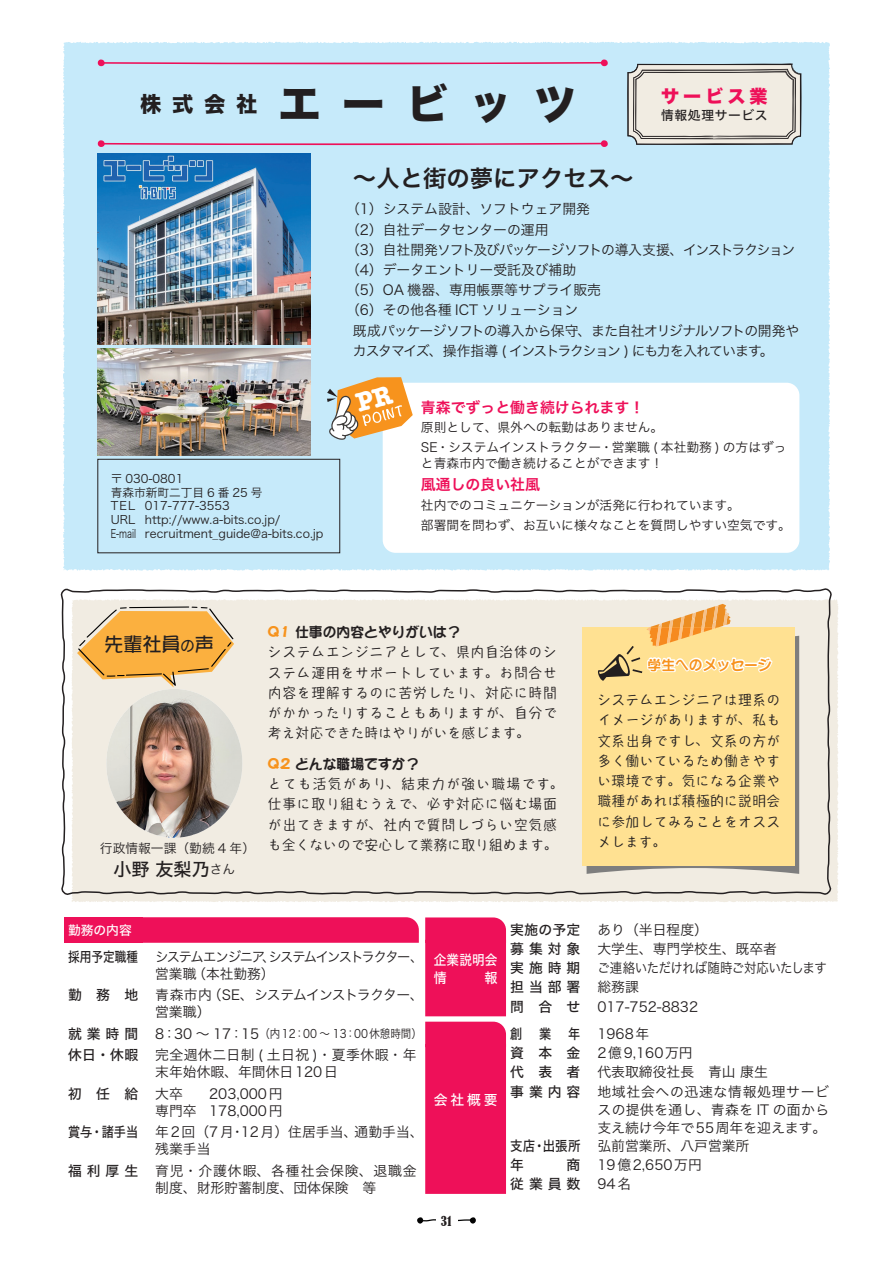
<style>
.page{position:relative;width:893px;height:1263px;background:#fff}
.page>*{position:absolute;margin:0;border:0;box-sizing:border-box;transform-origin:0 0}
.t1{font:42.45px "Hiragino Sans W8";letter-spacing:.5em;color:#231f20}
.t2{font:23.4px "Hiragino Sans W6";color:#231f20}
.t3{font:19.05px "DFPOP1 W5 MP RKSJ H";color:#231f20}
.t4{font:18px "Hiragino Sans W5";color:#231f20}
.t5{font:18px "Hiragino Sans W8";letter-spacing:.22em;color:#ee1059}
.t6{font:14.85px "Hiragino Sans W6";color:#ee1059}
.t7{font:13.8px/17px "Hiragino Sans W3";color:#231f20}
.t8{font:13.8px/20.2px "DFP Hannotate W5 JPM";letter-spacing:.02em;color:#231f20;text-align:justify}
.t9{font:13.8px/20.2px "DFP Hannotate W5 JPM";letter-spacing:.05em;color:#231f20}
.t10{font:13.8px/17px "Hiragino Sans W3";letter-spacing:.065em;color:#231f20}
.t11{font:13.8px/17px "Hiragino Sans W3";letter-spacing:-.1em;color:#231f20;scale:.96 1}
.t12{font:13.8px/17px "Hiragino Sans W3";letter-spacing:.035em;color:#231f20}
.t13{font:13.8px "Hiragino Sans W3";letter-spacing:-.08em;color:#231f20}
.t14{font:13.8px "Hiragino Sans W3";letter-spacing:-.055em;color:#231f20}
.t15{font:13.8px "Hiragino Sans W3";letter-spacing:-.085em;color:#231f20}
.t16{font:13.8px/17px "Hiragino Sans W3";letter-spacing:-.045em;color:#231f20}
.t17{font:13.8px "DFPOP1 W9 MP RKSJ H";color:#231f20}
.t18{font:13.8px "Hiragino Sans W5";letter-spacing:.36em;color:#231f20}
.t19{font:13.8px "Hiragino Sans W3";letter-spacing:.05em;color:#231f20}
.t20{font:13.8px "Hiragino Sans W3";letter-spacing:.03em;color:#231f20}
.t21{font:13.8px "DFPOP1 W9 MP RKSJ H";color:#f7931d}
.t22{font:13.8px/18px "Hiragino Sans W5";letter-spacing:.025em;color:#fff;scale:.91 1}
.t23{font:13.8px "Hiragino Sans W5";letter-spacing:.025em;color:#fff}
.t24{font:13.8px "Hiragino Sans W5";letter-spacing:.025em;color:#fff;scale:.95 1}
.t25{font:12.75px/20.2px "Hiragino Sans W3";color:#231f20}
.t26{font:12.75px "Hiragino Sans W5";letter-spacing:.05em;color:#231f20}
.t27{font:12.75px "Hiragino Sans W5";color:#fff}
.t28{font:condensed 12.75px "Bernard";color:#231f20}
.t29{font:11.7px/13.8px "Hiragino Sans W3";color:#231f20}
.t30{font:11.7px "Hiragino Sans W3";color:#231f20;scale:.9 1}
.s1{font-size:14.25px}
.s2{font-family:"Hiragino Sans W3";font-size:12.75px}
.s3{color:#f7931d}
.s4{font-family:"Hiragino Sans W5"}
.s5{font-family:"Hiragino Sans W5";font-size:13.8px}
.s6{font-size:13.8px}
.s7{font-family:"Hiragino Sans W3"}
</style>
<div class="page">
<svg style="left:72px;top:599px;width:766px;height:303px;background:#f2ede4"></svg>
<svg style="left:60px;top:588px;width:775px;height:308px;background:#ede9e0"></svg>
<div style="left:63px;top:42px;width:767px;height:529px;background:#c6eafa"></div>
<svg style="left:417px;top:1217px;width:59px;height:6px"></svg>
<div style="left:436px;top:1213px;width:21px;height:13px;background:#fff"></div>
<div style="left:383px;top:383px;width:416px;height:170px;background:#fff;border-radius:13px"></div>
<svg style="left:587px;top:636px;width:212px;height:238px;background:#aaa69d"></svg>
<div style="left:582px;top:627px;width:213px;height:238px;background:#ffe192"></div>
<svg style="left:627px;top:63px;width:174px;height:82px;background:#d6d2ca"></svg>
<svg style="left:77px;top:606px;width:157px;height:81px;background:#f0be73"></svg>
<svg style="left:98px;top:60px;width:510px;height:6px;background:#d1accc"></svg>
<svg style="left:98px;top:140px;width:510px;height:7px;background:#cfb4d2"></svg>
<svg style="left:598px;top:604px;width:149px;height:77px"></svg>
<div style="left:744px;top:663px;width:14px;height:4px;border:3px solid #fff"></div>
<svg style="left:755px;top:657px;width:18px;height:16px"></svg>
<img style="left:98px;top:153px;width:212px;height:191px">
<img style="left:98px;top:349px;width:212px;height:106px">
<div style="left:98px;top:459px;width:242px;height:94px;border:1px solid #231f20"></div>
<img style="left:106px;top:689px;width:136px;height:149px">
<div style="left:64px;top:917px;width:78px;height:26px;background:#ee1059"></div>
<svg style="left:142px;top:917px;width:277px;height:26px;background:#ee155c"></svg>
<div style="left:425px;top:1022px;width:81px;height:172px;background:#ee1059"></div>
<div style="left:434px;top:1093px;width:63px;height:14px;background:#ee1059"></div>
<div style="left:425px;top:917px;width:81px;height:99px;background:#ee1059"></div>
<div style="left:434px;top:952px;width:63px;height:14px;background:#ee1059"></div>
<div style="left:434px;top:971px;width:63px;height:13px;background:#ee1059"></div>
<svg style="left:327px;top:377px;width:86px;height:63px"></svg>
<h1 class="t1" style="left:140px;top:81px;width:437px"><sup>株式会社</sup> エービッツ</h1>
<h3 class="t5" style="left:661px;top:86px;width:108px">サービス業</h3>
<p class="t26" style="left:661px;top:103px;width:108px">情報処理サービス</p>
<p class="t29" style="left:111px;top:471px;width:214px">〒 030-0801<br>青森市新町二丁目 6 番 25 号<br>TEL 017-777-3553<br>URL http://www.a-bits.co.jp/<br>E-mail recruitment_guide@a-bits.co.jp</p>
<h2 class="t2" style="left:353px;top:157px;width:282px">～人と街の夢にアクセス～</h2>
<p class="t7" style="left:346px;top:200px;width:246px">（1）システム設計、ソフトウェア開発</p>
<p class="t7" style="left:346px;top:220px;width:204px">（2）自社データセンターの運用</p>
<p class="t13" style="left:346px;top:237px;width:451px">（3）自社開発ソフト及びパッケージソフトの導入支援、インストラクション</p>
<p class="t7" style="left:346px;top:260px;width:232px">（4）データエントリー受託及び補助</p>
<p class="t7" style="left:346px;top:281px;width:256px">（5）OA 機器、専用帳票等サプライ販売</p>
<p class="t7" style="left:346px;top:301px;width:234px">（6）その他各種 ICT ソリューション</p>
<p class="t14" style="left:353px;top:318px;width:448px">既成パッケージソフトの導入から保守、また自社オリジナルソフトの開発や</p>
<p class="t15" style="left:353px;top:338px;width:422px">カスタマイズ、操作指導 ( インストラクション ) にも力を入れています。</p>
<p class="t6" style="left:421px;top:394px;width:225px">青森でずっと働き続けられます！</p>
<p class="t25" style="left:421px;top:416px;width:367px">原則として、県外への転勤はありません。<br>SE・システムインストラクター・営業職 ( 本社勤務 ) の方はずっ</p>
<p class="t25" style="left:421px;top:452px;width:244px">と青森市内で働き続けることができます！</p>
<p class="t6" style="left:421px;top:471px;width:121px">風通しの良い社風</p>
<p class="t25" style="left:421px;top:494px;width:371px">社内でのコミュニケーションが活発に行われています。<br>部署間を問わず、お互いに様々なことを質問しやすい空気です。</p>
<h3 class="t3" style="left:104px;top:635px;width:111px">先輩社員<span class="s1">の</span>声</h3>
<p class="t25" style="left:100px;top:837px;width:157px">行政情報一課（勤続 4 年）</p>
<h3 class="t4" style="left:113px;top:853px;width:123px">小野 友梨乃<span class="s2">さん</span></h3>
<p class="t17" style="left:268px;top:625px;width:195px"><span class="s3">Q1</span> 仕事の内容とやりがいは？</p>
<p class="t8" style="left:268px;top:642px;width:291px">システムエンジニアとして、県内自治体のシステム運用をサポートしています。お問合せ内容を理解するのに苦労したり、対応に時間がかかったりすることもありますが、自分で考え対応できた時はやりがいを感じます。</p>
<p class="t17" style="left:268px;top:757px;width:153px"><span class="s3">Q2</span> どんな職場ですか？</p>
<p class="t9" style="left:268px;top:774px;width:298px">とても活気があり、結束力が強い職場です。仕事に取り組むうえで、必ず対応に悩む場面が出てきますが、社内で質問しづらい空気感も全くないので安心して業務に取り組めます。</p>
<p class="t21" style="left:647px;top:658px;width:126px">学生へのメッセージ</p>
<p class="t8" style="left:597px;top:690px;width:184px">システムエンジニアは理系のイメージがありますが、私も文系出身ですし、文系の方が多く働いているため働きやすい環境です。気になる企業や職種があれば積極的に説明会に参加してみることをオススメします。</p>
<p class="t27" style="left:68px;top:918px;width:65px">勤務の内容</p>
<p class="t11" style="left:155px;top:947px;width:281px;text-indent:-87px"><span class="s4">採用予定職種</span> システムエンジニア、システムインストラクター、営業職（本社勤務）</p>
<p class="t16" style="left:155px;top:985px;width:270px;text-indent:-87px"><span class="s4">勤 務 地</span> 青森市内（SE、システムインストラクター、営業職）</p>
<p class="t30" style="left:68px;top:1023px;width:395px"><span class="s5">就業時間</span> <span class="s6">8：30 ～ 17：15</span>（内12：00 ～ 13：00休憩時間）</p>
<p class="t12" style="left:155px;top:1045px;width:263px;text-indent:-87px"><span class="s4">休日・休暇</span> 完全週休二日制 ( 土日祝 )・夏季休暇・年末年始休暇、年間休日120日</p>
<p class="t18" style="left:68px;top:1081px;width:116px">初任給 <span class="s7">大卒</span></p>
<p class="t7" style="left:155px;top:1084px;width:129px;text-align:right">203,000円<br>専門卒 178,000円</p>
<p class="t7" style="left:155px;top:1122px;width:270px;text-indent:-87px"><span class="s4">賞与・諸手当</span> 年2回（7月・12月）住居手当、通勤手当、残業手当</p>
<p class="t10" style="left:155px;top:1161px;width:263px;text-indent:-87px"><span class="s4">福利厚生</span> 育児・介護休暇、各種社会保険、退職金制度、財形貯蓄制度、団体保険　等</p>
<p class="t22" style="left:434px;top:950px;width:72px">企業説明会情</p>
<p class="t24" style="left:484px;top:965px;width:15px">報</p>
<p class="t23" style="left:434px;top:1087px;width:65px">会社概要</p>
<p class="t28" style="left:441px;top:1213px;width:13px">31</p>
<p class="t7" style="left:510px;top:920px;width:199px"><span class="s4">実施の予定</span> あり（半日程度）</p>
<p class="t7" style="left:510px;top:938px;width:318px;line-height:19.2px"><span class="s4">募集対象</span> 大学生、専門学校生、既卒者<br><span class="s4">実施時期</span> ご連絡いただければ随時ご対応いたします</p>
<p class="t18" style="left:510px;top:975px;width:130px">担当部署 <span class="s7">総務課</span></p>
<p class="t7" style="left:510px;top:997px;width:189px"><span class="s4">問 合 せ</span> 017-752-8832</p>
<p class="t7" style="left:510px;top:1024px;width:141px"><span class="s4">創 業 年</span> 1968年</p>
<p class="t10" style="left:510px;top:1044px;width:184px"><span class="s4">資 本 金</span> 2億9,160万円</p>
<p class="t7" style="left:510px;top:1063px;width:259px"><span class="s4">代 表 者</span> 代表取締役社長　青山 康生</p>
<p class="t19" style="left:510px;top:1079px;width:320px"><span class="s4">事業内容</span> 地域社会への迅速な情報処理サービ</p>
<p class="t20" style="left:597px;top:1097px;width:233px">スの提供を通し、青森を IT の面から</p>
<p class="t7" style="left:597px;top:1118px;width:230px">支え続け今年で55周年を迎えます。</p>
<p class="t7" style="left:510px;top:1136px;width:241px"><span class="s4">支店・出張所</span> 弘前営業所、八戸営業所</p>
<p class="t18" style="left:510px;top:1152px;width:37px">年　</p>
<p class="t7" style="left:567px;top:1155px;width:137px"><span class="s4">商</span> 19億2,650万円</p>
<p class="t18" style="left:510px;top:1171px;width:122px">従業員数 <span class="s7">94名</span></p>
</div>
